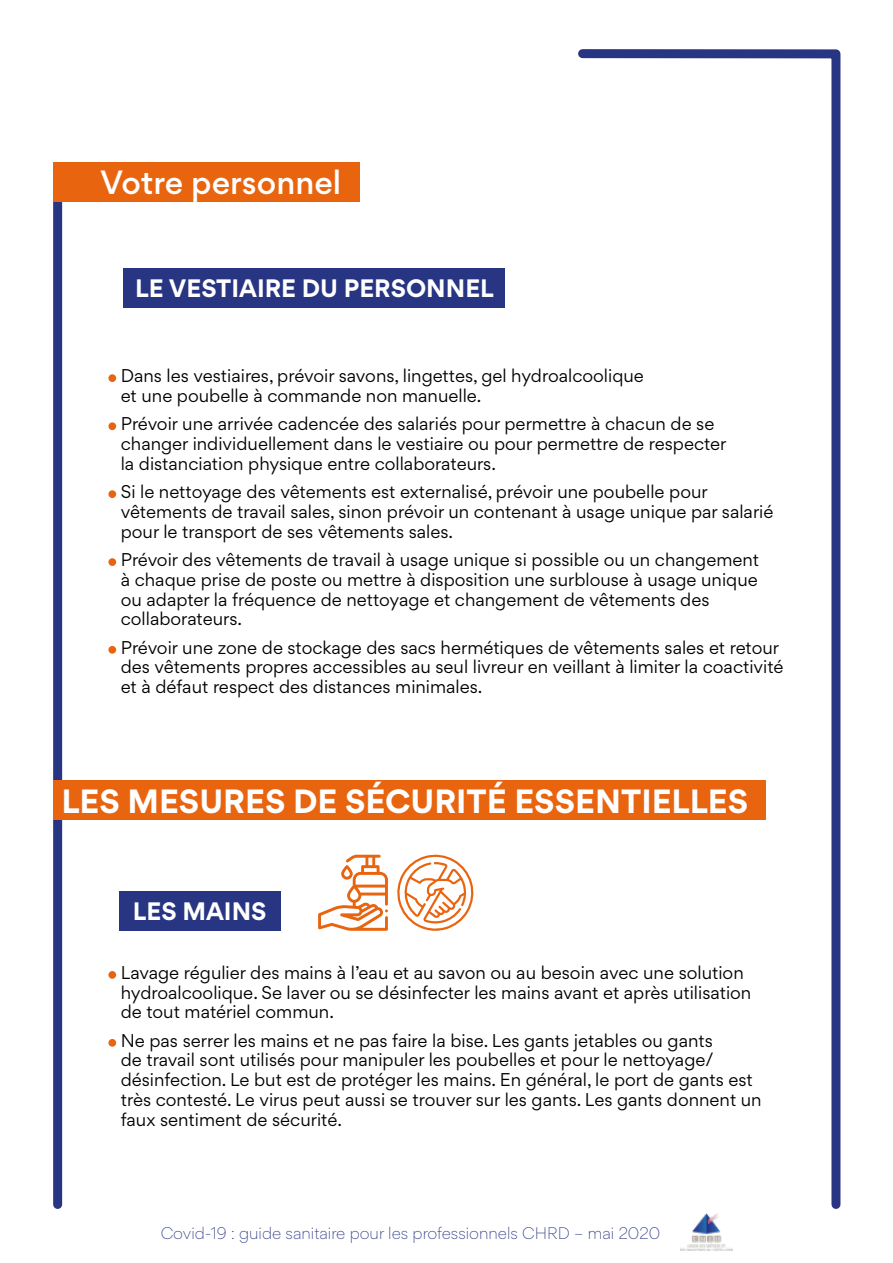
<style>
.page{position:relative;width:893px;height:1263px;background:#fff}
.page>*{position:absolute;margin:0;border:0;box-sizing:border-box;transform-origin:0 0}
.t1{font:700 30px "Gordita";color:#fff}
.t2{font:500 30px "Gordita";color:#fff}
.t3{font:700 22.5px "Gordita";color:#fff}
.t4{font:16.5px/19.8px "Gordita";color:#000}
.t5{font:300 15px "Gordita";color:#283583}
</style>
<div class="page">
<img style="left:680px;top:1213px;width:52px;height:37px">
<div style="left:108px;top:374px;width:8px;height:8px;background:#e9640f;border-radius:50%"></div>
<div style="left:108px;top:422px;width:8px;height:8px;background:#e9640f;border-radius:50%"></div>
<div style="left:108px;top:490px;width:8px;height:8px;background:#e9640f;border-radius:50%"></div>
<div style="left:108px;top:558px;width:8px;height:8px;background:#e9640f;border-radius:50%"></div>
<div style="left:108px;top:646px;width:8px;height:8px;background:#e9640f;border-radius:50%"></div>
<div style="left:124px;top:268px;width:381px;height:40px;background:#283583"></div>
<div style="left:53px;top:174px;width:9px;height:1030px;background:#283583"></div>
<div style="left:53px;top:162px;width:306px;height:39px;background:#e9640f"></div>
<div style="left:53px;top:780px;width:712px;height:40px;background:#e9640f"></div>
<div style="left:108px;top:971px;width:8px;height:8px;background:#e9640f;border-radius:50%"></div>
<div style="left:108px;top:1039px;width:8px;height:8px;background:#e9640f;border-radius:50%"></div>
<div style="left:119px;top:891px;width:161px;height:40px;background:#283583"></div>
<svg style="left:318px;top:855px;width:70px;height:76px"></svg>
<svg style="left:397px;top:854px;width:77px;height:77px"></svg>
<svg style="left:578px;top:49px;width:263px;height:1160px"></svg>
<h1 class="t2" style="left:100px;top:160px;width:242px">Votre personnel</h1>
<h2 class="t3" style="left:135px;top:270px;width:360px">LE VESTIAIRE DU PERSONNEL</h2>
<p class="t4" style="left:121px;top:365px;width:525px">Dans les vestiaires, prévoir savons, lingettes, gel hydroalcoolique et une poubelle à commande non manuelle.</p>
<p class="t4" style="left:121px;top:414px;width:607px">Prévoir une arrivée cadencée des salariés pour permettre à chacun de se changer individuellement dans le vestiaire ou pour permettre de respecter la distanciation physique entre collaborateurs.</p>
<p class="t4" style="left:121px;top:481px;width:654px">Si le nettoyage des vêtements est externalisé, prévoir une poubelle pour vêtements de travail sales, sinon prévoir un contenant à usage unique par salarié pour le transport de ses vêtements sales.</p>
<p class="t4" style="left:121px;top:549px;width:640px">Prévoir des vêtements de travail à usage unique si possible ou un changement à chaque prise de poste ou mettre à disposition une surblouse à usage unique ou adapter la fréquence de nettoyage et changement de vêtements des collaborateurs.</p>
<p class="t4" style="left:121px;top:637px;width:664px">Prévoir une zone de stockage des sacs hermétiques de vêtements sales et retour des vêtements propres accessibles au seul livreur en veillant à limiter la coactivité et à défaut respect des distances minimales.</p>
<h1 class="t1" style="left:61px;top:777px;width:688px">LES MESURES DE SÉCURITÉ ESSENTIELLES</h1>
<h2 class="t3" style="left:133px;top:893px;width:135px">LES MAINS</h2>
<p class="t4" style="left:121px;top:962px;width:632px">Lavage régulier des mains à l’eau et au savon ou au besoin avec une solution hydroalcoolique. Se laver ou se désinfecter les mains avant et après utilisation de tout matériel commun.</p>
<p class="t4" style="left:121px;top:1030px;width:642px">Ne pas serrer les mains et ne pas faire la bise. Les gants jetables ou gants<br>de travail sont utilisés pour manipuler les poubelles et pour le nettoyage/ désinfection. Le but est de protéger les mains. En général, le port de gants est très contesté. Le virus peut aussi se trouver sur les gants. Les gants donnent un faux sentiment de sécurité.</p>
<p class="t5" style="left:161px;top:1222px;width:501px">Covid-19 : guide sanitaire pour les professionnels CHRD – mai 2020</p>
</div>
